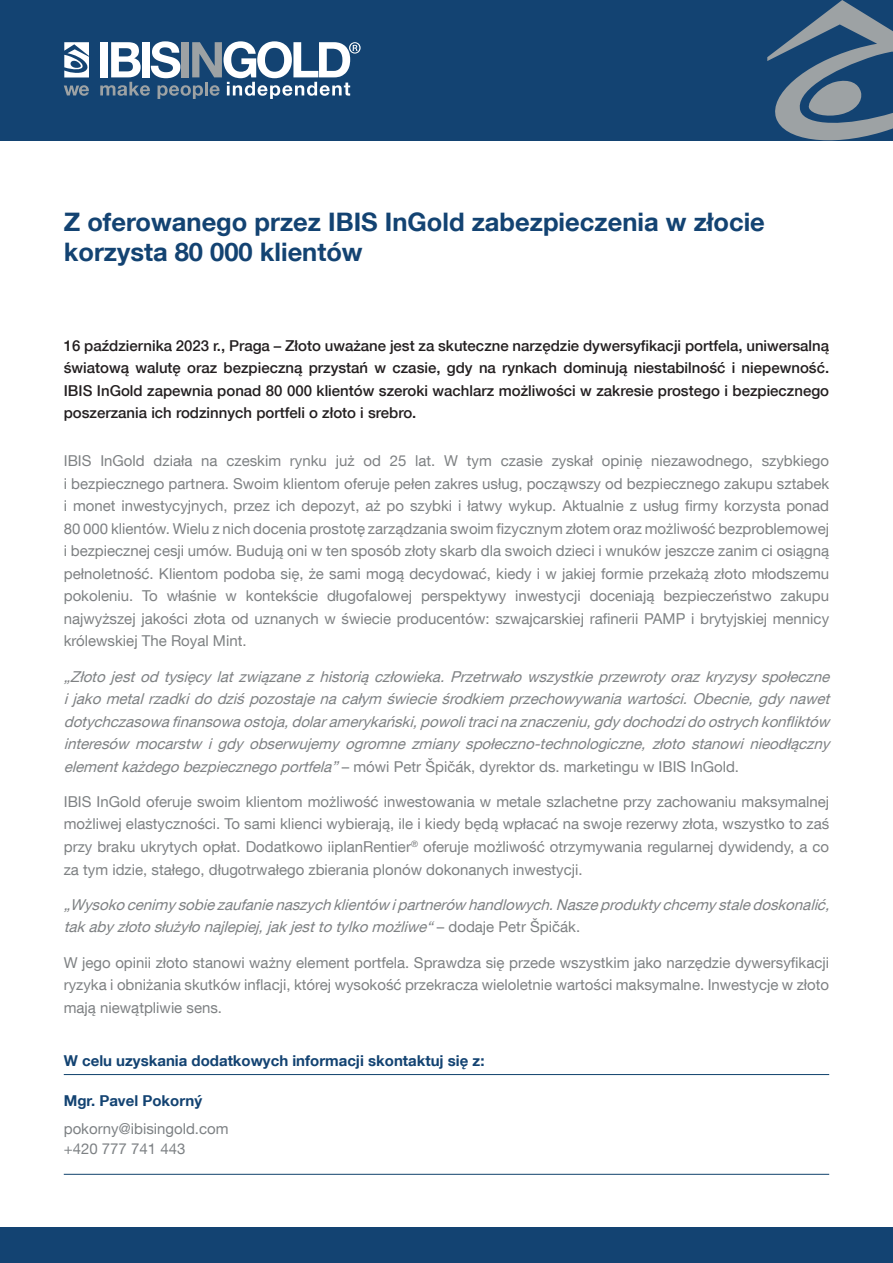
<style>
.page{position:relative;width:893px;height:1263px;background:#fff}
.page>*{position:absolute;margin:0;border:0;box-sizing:border-box;transform-origin:0 0}
.t1{font:700 25.5px/30.6px "Helvetica Neue LT Com";color:#134372}
.t2{font:15px/22.5px "Helvetica Neue LT Com";color:#7e8183;text-align:justify}
.t3{font:italic 15px/22.5px "Helvetica Neue LT Com";color:#7e8183;text-align:justify}
.t4{font:500 15px/22.5px "Helvetica Neue LT Com";color:#231f20;text-align:justify}
.t5{font:700 15px "Helvetica Neue LT Com";color:#134372}
.t6{font:15px/19.5px "Helvetica Neue LT Com";color:#7d8184}
.s1{font-style:normal}
</style>
<div class="page">
<div style="left:0;top:0;width:893px;height:140px;background:#134372"></div>
<svg style="left:767px;top:0;width:126px;height:141px"></svg>
<div style="left:0;top:1227px;width:893px;height:36px;background:#134372"></div>
<svg style="left:64px;top:85px;width:25px;height:11px"></svg>
<svg style="left:64px;top:42px;width:25px;height:35px"></svg>
<svg style="left:100px;top:41px;width:261px;height:58px"></svg>
<hr style="left:64px;top:1074px;width:765px;height:1px;background:#0f416c">
<hr style="left:64px;top:1174px;width:765px;height:1px;background:#0f416c">
<h1 class="t1" style="left:64px;top:206px;width:703px">Z oferowanego przez IBIS InGold zabezpieczenia w złocie korzysta 80 000 klientów</h1>
<p class="t4" style="left:64px;top:334px;width:767px">16 października 2023 r., Praga – Złoto uważane jest za skuteczne narzędzie dywersyfikacji portfela, uniwersalną światową walutę oraz bezpieczną przystań w czasie, gdy na rynkach dominują niestabilność i niepewność.<br>IBIS InGold zapewnia ponad 80 000 klientów szeroki wachlarz możliwości w zakresie prostego i bezpiecznego poszerzania ich rodzinnych portfeli o złoto i srebro.</p>
<p class="t2" style="left:64px;top:449px;width:767px">IBIS InGold działa na czeskim rynku już od 25 lat. W tym czasie zyskał opinię niezawodnego, szybkiego i bezpiecznego partnera. Swoim klientom oferuje pełen zakres usług, począwszy od bezpiecznego zakupu sztabek i monet inwestycyjnych, przez ich depozyt, aż po szybki i łatwy wykup. Aktualnie z usług firmy korzysta ponad 80 000 klientów. Wielu z nich docenia prostotę zarządzania swoim fizycznym złotem oraz możliwość bezproblemowej i bezpiecznej cesji umów. Budują oni w ten sposób złoty skarb dla swoich dzieci i wnuków jeszcze zanim ci osiągną pełnoletność. Klientom podoba się, że sami mogą decydować, kiedy i w jakiej formie przekażą złoto młodszemu pokoleniu. To właśnie w kontekście długofalowej perspektywy inwestycji doceniają bezpieczeństwo zakupu najwyższej jakości złota od uznanych w świecie producentów: szwajcarskiej rafinerii PAMP i brytyjskiej mennicy królewskiej The Royal Mint.</p>
<p class="t3" style="left:64px;top:665px;width:772px">„Złoto jest od tysięcy lat związane z historią człowieka. Przetrwało wszystkie przewroty oraz kryzysy społeczne ijakometalrzadkidodziśpozostajenacałym świecieśrodkiem przechowywaniawartości.Obecnie,gdynawet dotychczasowafinansowaostoja,dolaramerykański,powolitracinaznaczeniu,gdydochodzidoostrychkonfliktów interesów mocarstw i gdy obserwujemy ogromne zmiany społeczno-technologiczne, złoto stanowi nieodłączny elementkażdegobezpiecznegoportfela”<span class="s1">– mówi Petr Špičák, dyrektor ds. marketingu w IBIS InGold.</span></p>
<p class="t2" style="left:64px;top:790px;width:767px">IBIS InGold oferuje swoim klientom możliwość inwestowania w metale szlachetne przy zachowaniu maksymalnej możliwej elastyczności. To sami klienci wybierają, ile i kiedy będą wpłacać na swoje rezerwy złota, wszystko to zaś przy braku ukrytych opłat. Dodatkowo iiplanRentier<sup>®</sup> oferuje możliwość otrzymywania regularnej dywidendy, a co za tym idzie, stałego, długotrwałego zbierania plonów dokonanych inwestycji.</p>
<p class="t3" style="left:64px;top:893px;width:772px">„Wysokocenimysobiezaufanienaszychklientów ipartnerów handlowych.Naszeproduktychcemystaledoskonalić, takabyzłotosłużyłonajlepiej,jakjesttotylkomożliwe“<span class="s1">– d o d a j e P e t r Š p i č á k .</span></p>
<p class="t2" style="left:64px;top:950px;width:767px">W jego opinii złoto stanowi ważny element portfela. Sprawdza się przede wszystkim jako narzędzie dywersyfikacji ryzyka i obniżania skutków inflacji, której wysokość przekracza wieloletnie wartości maksymalne. Inwestycje w złoto mają niewątpliwie sens.</p>
<p class="t5" style="left:64px;top:1051px;width:422px">W celu uzyskania dodatkowych informacji skontaktuj się z:</p>
<p class="t5" style="left:64px;top:1091px;width:140px">Mgr. Pavel Pokorný</p>
<p class="t6" style="left:64px;top:1119px;width:166px">pokorny@ibisingold.com +420 777 741 443</p>
</div>
